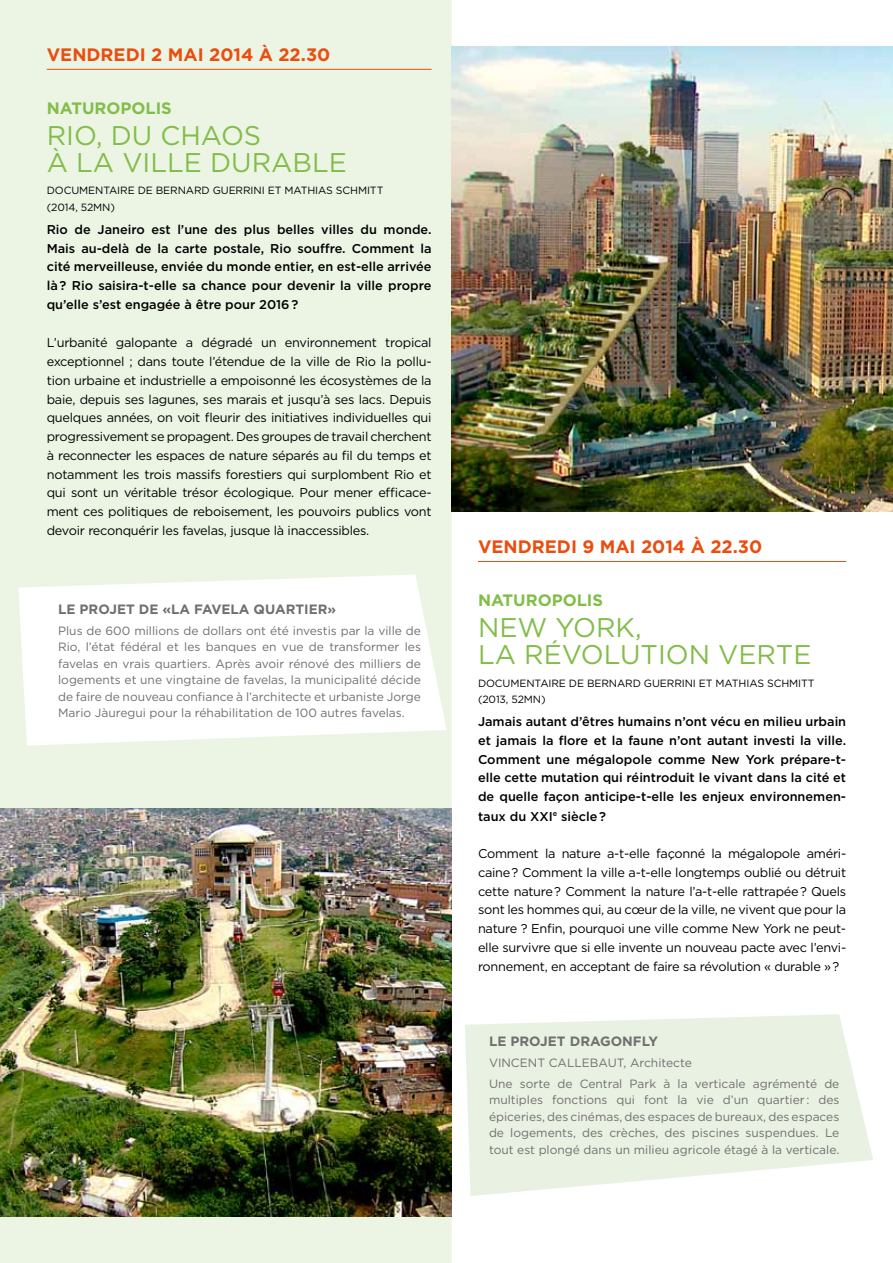
<style>
.page{position:relative;width:893px;height:1263px;background:#fff}
.page>*{position:absolute;margin:0;border:0;box-sizing:border-box;transform-origin:0 0}
.t1{font:27px/27px "Gotham";color:#82bd4a}
.t2{font:700 18px "Gotham";color:#e94e0f}
.t3{font:700 16.5px "Gotham";color:#82bd4a}
.t4{font:700 13.5px "Gotham";color:#706f6f}
.t5{font:12.75px/18.8px "Gotham";letter-spacing:-.02em;color:#000;text-align:justify}
.t6{font:500 12.75px/18.9px "Gotham";color:#000;text-align:justify}
.t7{font:12px/16.5px "Gotham";color:#706f6f;text-align:justify}
.t8{font:10.5px/16.5px "Gotham";letter-spacing:-.01em;color:#000}
</style>
<div class="page">
<svg style="left:465px;top:1014px;width:408px;height:182px;fill:#e9f1e2"></svg>
<div style="left:0;top:0;width:452px;height:1263px;background:#ecf5e4"></div>
<hr style="left:478px;top:561px;width:368px;height:1px;background:#e94e0f">
<img style="left:0;top:809px;width:452px;height:407px">
<img style="left:452px;top:47px;width:441px;height:464px">
<svg style="left:18px;top:574px;width:428px;height:172px"></svg>
<hr style="left:47px;top:69px;width:385px;height:1px;background:#e94e0f">
<h2 class="t2" style="left:47px;top:43px;width:28px">VEND</h2>
<h2 class="t2" style="left:101px;top:43px;width:231px">RED I 2 MAI 2014 À 22.30</h2>
<p class="t3" style="left:47px;top:97px;width:127px">NATUROPOLIS</p>
<h1 class="t1" style="left:47px;top:121px;width:17px">RIO</h1>
<h1 class="t1" style="left:47px;top:121px;width:135px;text-indent:49px">, DU CHAOS à LA VILLE</h1>
<h1 class="t1" style="left:210px;top:148px;width:119px">DURABLE</h1>
<p class="t8" style="left:47px;top:182px;width:338px">docu mentaire de Bernard Gu errini et Mathias Schmitt (2014, 52mn)</p>
<p class="t6" style="left:47px;top:220px;width:386px">Rio de Janeiro est l’une des plus belles villes du monde.<br>Mais au-delà de la carte postale, Rio souffre. Comment la cité merveilleuse, enviée du monde entier, en est-elle arrivée là ? Rio saisira-t-elle sa chance pour devenir la ville propre qu’elle s’est engagée à être pour 2016 ?</p>
<p class="t5" style="left:47px;top:333px;width:386px">L’urbanité galopante a dégradé un environnement tropical exceptionnel ; dans toute l’étendue de la ville de Rio la pollu&shy;tion urbaine et industrielle a empoisonné les écosystèmes de la baie, depuis ses lagunes, ses marais et jusqu’à ses lacs. Depuis quelques années, on voit fleurir des initiatives individuelles qui progressivement se propagent. Des groupes de travail cherchent à reconnecter les espaces de nature séparés au fil du temps et notamment les trois massifs forestiers qui surplombent Rio et qui sont un véritable trésor écologique. Pour mener efficace&shy;ment ces politiques de reboisement, les pouvoirs publics vont devoir reconquérir les favelas, jusque là inaccessibles.</p>
<p class="t4" style="left:58px;top:600px;width:217px">LE PROJET DE «LA FAVELA QUARTI</p>
<p class="t4" style="left:309px;top:600px;width:29px">ER»</p>
<p class="t7" style="left:58px;top:622px;width:364px">Plus de 600 millions de dollars ont été investis par la ville de Rio, l’état fédéral et les banques en vue de transformer les favelas en vrais quartiers. Après avoir rénové des milliers de logements et une vingtaine de favelas, la municipalité décide de faire de nouveau confiance à l’architecte et urbaniste Jorge Mario Jàuregui pour la réhabilitation de 100 autres favelas.</p>
<h2 class="t2" style="left:478px;top:535px;width:28px">VEND</h2>
<h2 class="t2" style="left:532px;top:535px;width:232px">RED I 9 MAI 2014 À 22.30</h2>
<p class="t3" style="left:478px;top:589px;width:127px">NATUROPOLIS</p>
<h1 class="t1" style="left:478px;top:613px;width:180px">NEW YOR K,<br>LA RéVOLUTION</h1>
<h1 class="t1" style="left:718px;top:640px;width:39px">VERTE</h1>
<p class="t8" style="left:478px;top:674px;width:338px">docu mentaire de Bernard Gu errini et Mathias Schmitt (2013, 52mn)</p>
<p class="t6" style="left:478px;top:712px;width:370px">Jamais autant d’êtres humains n’ont vécu en milieu urbain et jamais la flore et la faune n’ont autant investi la ville.<br>Comment une mégalopole comme New York prépare-t&shy;elle cette mutation qui réintroduit le vivant dans la cité et de quelle façon anticipe-t-elle les enjeux environnemen&shy;taux du XXI <sup>e</sup> siècle ?</p>
<p class="t5" style="left:478px;top:844px;width:370px">Comment la nature a-t-elle façonné la mégalopole améri&shy;caine ? Comment la ville a-t-elle longtemps oublié ou détruit cette nature ? Comment la nature l’a-t-elle rattrapée ? Quels sont les hommes qui, au cœur de la ville, ne vivent que pour la nature ? Enfin, pourquoi une ville comme New York ne peut&shy;elle survivre que si elle invente un nouveau pacte avec l’envi&shy;ronnement, en acceptant de faire sa révolution « durable » ?</p>
<p class="t4" style="left:489px;top:1033px;width:32px">LE PRO</p>
<p class="t4" style="left:540px;top:1033px;width:119px">JET DRAGONFLY</p>
<p class="t7" style="left:489px;top:1054px;width:18px">VINCENT</p>
<p class="t7" style="left:549px;top:1054px;width:9px">CALLE</p>
<p class="t7" style="left:489px;top:1052px;width:352px;line-height:20.7px;text-indent:101px">BAUT, Architecte<br>Une sorte de Central Park à la verticale agrémenté de</p>
<p class="t7" style="left:489px;top:1092px;width:352px">multiples fonctions qui font la vie d’un quartier : des épiceries, des cinémas, des espaces de bureaux, des espaces de logements, des crèches, des piscines suspendues. Le tout est plongé dans un milieu agricole étagé à la verticale.</p>
</div>
